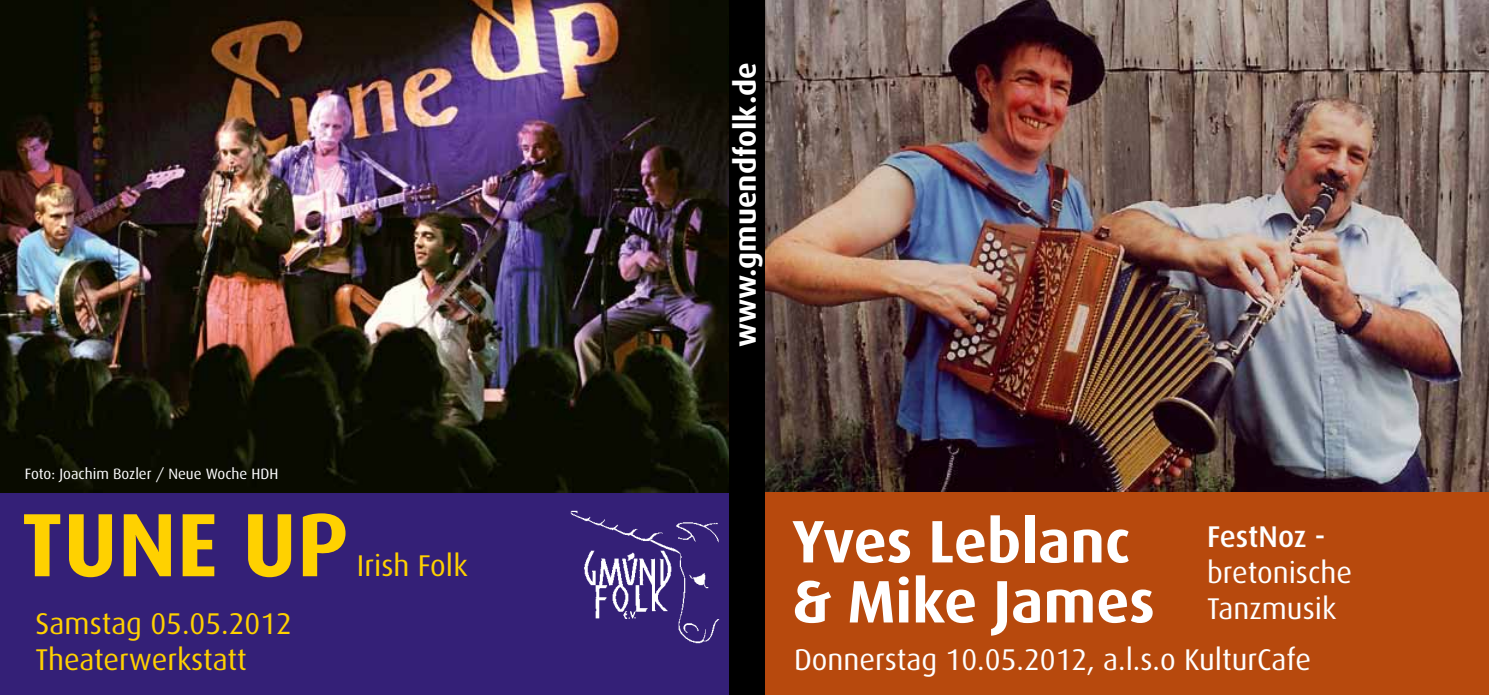
<style>
.page{position:relative;width:1489px;height:695px;background:#fff}
.page>*{position:absolute;margin:0;border:0;box-sizing:border-box;transform-origin:0 0}
.t1{font:700 90px "Dax";color:#ffd100}
.t2{font:700 60px/60px "Dax";color:#fff}
.t3{font:30px/36px "Dax";color:#fff}
.t4{font:30px/36px "Dax";color:#ffd100}
.t5{font:700 30px "Dax";color:#fff}
.t6{font:500 30px "Dax";letter-spacing:-.005em;color:#fff}
.t7{font:15px "Dax";color:#fff}
</style>
<div class="page">
<div style="left:744px;top:486px;width:744px;height:208px;background:#b7490d"></div>
<div style="left:0;top:473px;width:742px;height:221px;background:#342077"></div>
<img style="left:764px;top:0;width:724px;height:491px">
<img style="left:570px;top:510px;width:150px;height:134px">
<img style="left:0;top:0;width:729px;height:492px">
<div style="left:729px;top:0;width:35px;height:694px;background:#000"></div>
<p class="t7" style="left:25px;top:465px;width:255px">Foto: Joachim Bozler / Neue Woche HDH</p>
<h1 class="t1" style="left:21px;top:493px;width:329px">TUNE UP</h1>
<p class="t4" style="left:357px;top:548px;width:112px">Irish Folk</p>
<p class="t4" style="left:35px;top:606px;width:258px">Samstag 05.05.2012<br>Theaterwerkstatt</p>
<p class="t5" style="left:728px;top:347px;width:287px;rotate:-90deg">www.gmuendfolk.de</p>
<h2 class="t2" style="left:792px;top:512px;width:364px">Yves Leblanc &amp; Mike James</h2>
<p class="t6" style="left:1206px;top:519px;width:120px">FestNoz -</p>
<p class="t3" style="left:1206px;top:555px;width:146px">bretonische<br>Tanzmusik</p>
<p class="t3" style="left:794px;top:641px;width:518px">Donnerstag 10.05.2012, a.l.s.o KulturCafe</p>
</div>
